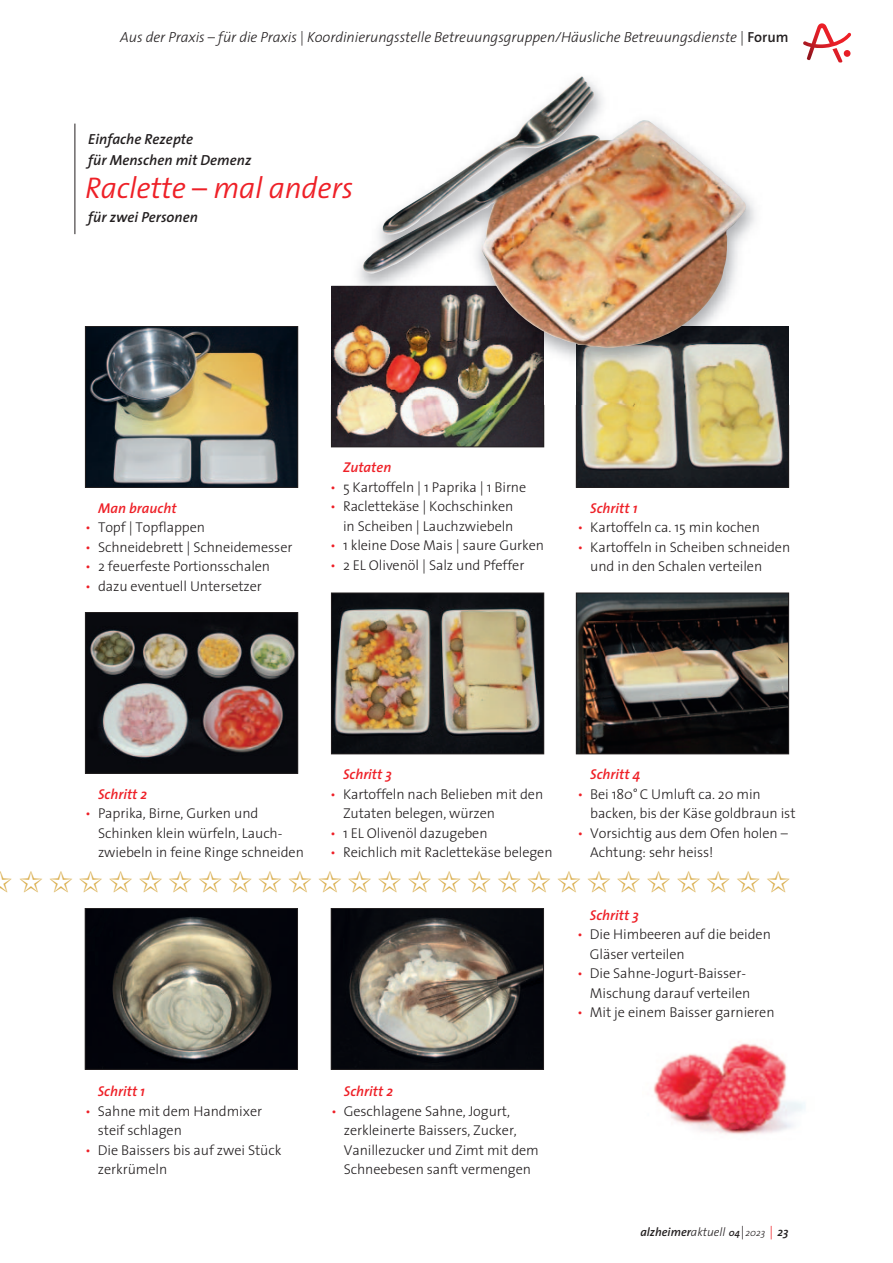
<style>
.page{position:relative;width:893px;height:1263px;background:#fff}
.page>*{position:absolute;margin:0;border:0;box-sizing:border-box;transform-origin:0 0}
.t1{font:30px "Zapf Dingbats ITC";color:#daaf50}
.t2{font:italic 300 30px "The Sans";letter-spacing:-.005em;color:#ee2027}
.t3{font:italic 300 14.7px "The Sans";letter-spacing:-.005em;color:#231f20}
.t4{font:italic 600 14.7px/21px "The Sans";color:#231f20}
.t5{font:300 14.25px/19.5px "The Sans";letter-spacing:-.005em;color:#231f20}
.t6{font:italic 600 14.25px "The Sans";color:#ee2027}
.t7{font:italic 600 12px "The Sans";color:#231f20}
.s1{font-style:normal}
.s2{font-weight:600;font-style:normal}
.s3{color:#ee2027}
.s4{font-weight:300}
.s5{font-size:9.9px}
.s6{font-weight:300;font-style:normal;font-size:13.5px}
.s7{font-weight:300;font-size:9.9px}
.s8{font-weight:300;font-style:normal;font-size:13.5px;color:#ee2027}
</style>
<div class="page">
<img style="left:653px;top:1043px;width:152px;height:92px">
<svg style="left:803px;top:23px;width:48px;height:40px"></svg>
<hr style="left:75px;top:124px;width:1px;height:110px;background:#231f20">
<img style="left:87px;top:328px;width:209px;height:158px">
<div style="left:85px;top:326px;width:213px;height:162px;border:1px solid #231f20"></div>
<img style="left:333px;top:405px;width:209px;height:40px">
<img style="left:578px;top:405px;width:209px;height:81px">
<div style="left:576px;top:326px;width:213px;height:162px;border:1px solid #231f20"></div>
<img style="left:87px;top:910px;width:209px;height:157px">
<div style="left:85px;top:908px;width:213px;height:161px;border:1px solid #231f20"></div>
<img style="left:333px;top:910px;width:209px;height:157px">
<div style="left:331px;top:908px;width:213px;height:161px;border:1px solid #231f20"></div>
<img style="left:87px;top:614px;width:209px;height:157px">
<div style="left:85px;top:612px;width:213px;height:161px;border:1px solid #231f20"></div>
<img style="left:333px;top:595px;width:209px;height:157px">
<div style="left:331px;top:593px;width:213px;height:161px;border:1px solid #231f20"></div>
<img style="left:578px;top:595px;width:209px;height:157px">
<div style="left:576px;top:593px;width:213px;height:161px;border:1px solid #231f20"></div>
<img style="left:332px;top:286px;width:212px;height:119px">
<img style="left:576px;top:327px;width:212px;height:78px">
<img style="left:362px;top:76px;width:385px;height:272px">
<p class="t3" style="left:120px;top:31px;width:670px">Aus der Praxis – für die Praxis <span class="s1">|</span> Koordinierungsstelle Betreuungsgruppen/Häusliche Betreuungsdienste | <span class="s2">Forum</span></p>
<p class="t4" style="left:88px;top:130px;width:165px">Einfache Rezepte<br>für Menschen mit Demenz</p>
<h1 class="t2" style="left:85px;top:176px;width:270px">Raclette – mal anders</h1>
<p class="t4" style="left:88px;top:208px;width:111px">für zwei Personen</p>
<p class="t6" style="left:98px;top:502px;width:80px">Man braucht</p>
<p class="t5" style="left:85px;top:519px;width:121px"><span class="s3">•</span> Topf | Topflappen</p>
<p class="t5" style="left:85px;top:539px;width:209px"><span class="s3">•</span> Schneidebrett | Schneidemesser</p>
<p class="t5" style="left:85px;top:558px;width:186px"><span class="s3">•</span> 2 feuerfeste Portionsschalen</p>
<p class="t5" style="left:85px;top:578px;width:178px"><span class="s3">•</span> dazu eventuell Untersetzer</p>
<p class="t6" style="left:343px;top:462px;width:50px">Zutaten</p>
<p class="t5" style="left:330px;top:479px;width:198px"><span class="s3">•</span> 5 Kartoffeln | 1 Paprika | 1 Birne</p>
<p class="t5" style="left:330px;top:498px;width:185px;text-align:right"><span class="s3">•</span> Raclettekäse | Kochschinken in Scheiben | Lauchzwiebeln</p>
<p class="t5" style="left:330px;top:537px;width:215px"><span class="s3">•</span> 1 kleine Dose Mais | saure Gurken</p>
<p class="t5" style="left:330px;top:557px;width:196px"><span class="s3">•</span> 2 EL Olivenöl | Salz und Pfeffer</p>
<p class="t6" style="left:590px;top:502px;width:49px">Schritt 1</p>
<p class="t5" style="left:577px;top:519px;width:184px"><span class="s3">•</span> Kartoffeln ca. 15 min kochen</p>
<p class="t5" style="left:590px;top:539px;width:201px;text-indent:-13px"><span class="s3">•</span> Kartoffeln in Scheiben schneiden und in den Schalen verteilen</p>
<p class="t6" style="left:343px;top:769px;width:50px">Schritt 3</p>
<p class="t5" style="left:343px;top:786px;width:202px;text-indent:-13px"><span class="s3">•</span> Kartoffeln nach Belieben mit den<br>Zutaten belegen, würzen</p>
<p class="t5" style="left:330px;top:825px;width:159px"><span class="s3">•</span> 1 EL Olivenöl dazugeben</p>
<p class="t5" style="left:330px;top:844px;width:224px"><span class="s3">•</span> Reichlich mit Raclettekäse belegen</p>
<h1 class="t1" style="left:-11px;top:867px;width:803px">✩✩✩✩✩✩✩✩✩✩✩✩✩✩✩✩✩✩✩✩✩✩✩✩✩✩✩</h1>
<p class="t6" style="left:590px;top:769px;width:52px">Schritt 4</p>
<p class="t5" style="left:590px;top:786px;width:207px;text-indent:-13px"><span class="s3">•</span> Bei 180° C Umluft ca. 20 min backen, bis der Käse goldbraun ist</p>
<p class="t5" style="left:590px;top:825px;width:199px;text-indent:-13px"><span class="s3">•</span> Vorsichtig aus dem Ofen holen –<br>Achtung: sehr heiss!</p>
<p class="t6" style="left:98px;top:788px;width:51px">Schritt 2</p>
<p class="t5" style="left:98px;top:805px;width:207px;text-indent:-13px"><span class="s3">•</span> Paprika, Birne, Gurken und<br>Schinken klein würfeln, Lauch&shy;zwiebeln in feine Ringe schneiden</p>
<p class="t6" style="left:98px;top:1086px;width:49px">Schritt 1</p>
<p class="t5" style="left:98px;top:1103px;width:166px;text-indent:-13px"><span class="s3">•</span> Sahne mit dem Handmixer steif schlagen</p>
<p class="t5" style="left:98px;top:1142px;width:185px;text-indent:-13px"><span class="s3">•</span> Die Baissers bis auf zwei Stück zerkrümeln</p>
<p class="t6" style="left:344px;top:1086px;width:51px">Schritt 2</p>
<p class="t5" style="left:344px;top:1103px;width:197px;text-indent:-13px"><span class="s3">•</span> Geschlagene Sahne, Jogurt, zerkleinerte Baissers, Zucker,<br>Vanillezucker und Zimt mit dem<br>Schneebesen sanft vermengen</p>
<p class="t6" style="left:590px;top:909px;width:50px">Schritt 3</p>
<p class="t5" style="left:590px;top:926px;width:183px;text-indent:-13px"><span class="s3">•</span> Die Himbeeren auf die beiden<br>Gläser verteilen</p>
<p class="t5" style="left:590px;top:965px;width:162px;text-indent:-13px"><span class="s3">•</span> Die Sahne-Jogurt-Baisser-<br>Mischung darauf verteilen</p>
<p class="t5" style="left:577px;top:1004px;width:199px"><span class="s3">•</span> Mit je einem Baisser garnieren</p>
<p class="t7" style="left:640px;top:1227px;width:150px">alzheimer<span class="s4">aktuell</span> <span class="s5">04</span><span class="s6">|</span><span class="s7">2023</span> <span class="s8">|</span> 23</p>
</div>
